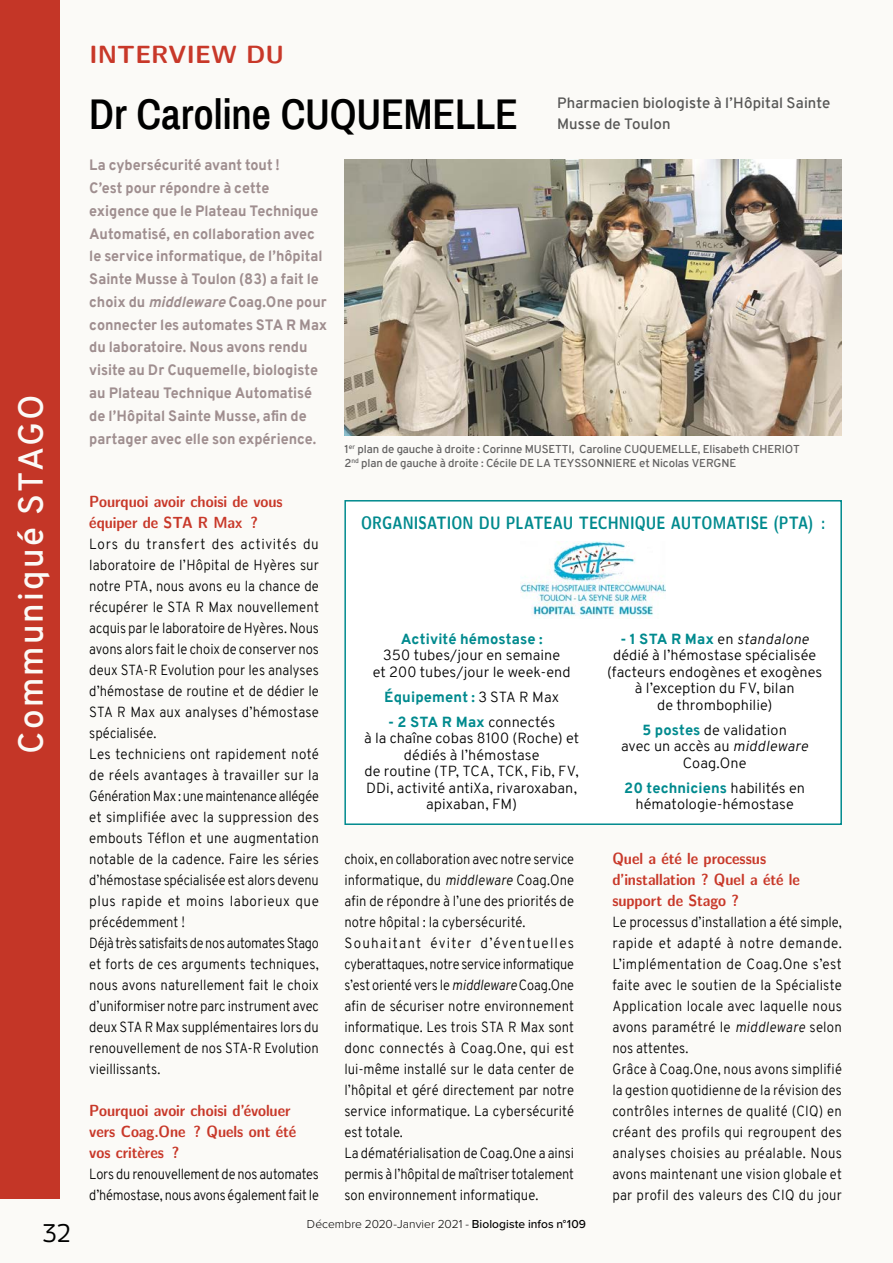
<style>
.page{position:relative;width:893px;height:1263px;background:#fbfaf7}
.page>*{position:absolute;margin:0;border:0;box-sizing:border-box;transform-origin:0 0}
.t1{font:600 42px "Archivo Narrow";letter-spacing:-.005em;color:#000}
.t2{font:34.5px "Overpass";letter-spacing:.065em;color:#fff}
.t3{font:500 25.5px "Enzo OT";color:#000}
.t4{font:700 24.9px "LM Sans 10";letter-spacing:.005em;color:#c83829}
.t5{font:700 18px "LM Sans 10";letter-spacing:.01em;color:#008a8e;scale:.77 1}
.t6{font:700 16.2px/21px "LM Sans 10";letter-spacing:-.005em;color:#c83829;scale:.9 1}
.t7{font:700 15px/22.8px "Overpass";color:#9f8e8f;scale:.95 1}
.t8{font:15px/21px "Overpass";letter-spacing:.01em;color:#575756}
.t9{font:300 14.7px/21px "Overpass";letter-spacing:.005em;color:#000;scale:.93 1}
.t10{font:300 14.7px/21px "Overpass";letter-spacing:.005em;color:#000;scale:.89 1}
.t11{font:300 14.7px/21px "Overpass";letter-spacing:.005em;color:#000;scale:.9 1}
.t12{font:300 14.7px/16.5px "Overpass";letter-spacing:.005em;color:#000;text-align:center}
.t13{font:300 14.7px/21px "Overpass";letter-spacing:-.015em;color:#000;scale:.88 1}
.t14{font:700 14.7px "Overpass";letter-spacing:.01em;color:#008a8e}
.t15{font:300 12px "Proxima Nova";letter-spacing:.005em;color:#000}
.t16{font:11.4px/14.2px "Overpass";letter-spacing:-.01em;color:#646363}
.s1{font-style:italic}
.s2{font-weight:300;color:#000}
.s3{font-weight:700;color:#008a8e}
.s4{font-weight:500}
</style>
<div class="page">
<img style="left:344px;top:159px;width:498px;height:276px">
<div style="left:345px;top:501px;width:496px;height:323px;background:#fff"></div>
<img style="left:521px;top:541px;width:145px;height:78px">
<div style="left:344px;top:500px;width:498px;height:325px;border:2px solid #008a8e"></div>
<div style="left:0;top:0;width:60px;height:1199px;background:#c83829"></div>
<h2 class="t2" style="left:9px;top:754px;width:361px;rotate:-90deg">Communiqué STAGO</h2>
<h3 class="t4" style="left:89px;top:34px;width:196px">INTERVIEW DU</h3>
<h1 class="t1" style="left:89px;top:88px;width:430px">Dr Caroline CUQUEMELLE</h1>
<p class="t7" style="left:89px;top:154px;width:252px">La cybersécurité avant tout !<br>C’est pour répondre à cette exigence que le Plateau Technique Automatisé, en collaboration avec le service informatique, de l’hôpital Sainte Musse à Toulon (83) a fait le choix du <span class="s1">middleware</span> Coag.One pour connecter les automates STA R Max du laboratoire. Nous avons rendu visite au Dr Cuquemelle, biologiste au Plateau Technique Automatisé de l’Hôpital Sainte Musse, afin de partager avec elle son expérience.</p>
<p class="t8" style="left:557px;top:92px;width:275px">Pharmacien biologiste à l’Hôpital Sainte<br>Musse de Toulon</p>
<p class="t16" style="left:344px;top:442px;width:457px">1<sup>er</sup> plan de gauche à droite : Corinne MUSETTI, Caroline CUQUEMELLE, Elisabeth CHERIOT<br>2<sup>nd</sup> plan de gauche à droite : Cécile DE LA TEYSSONNIERE et Nicolas VERGNE</p>
<p class="t6" style="left:89px;top:489px;width:216px">Pourquoi avoir choisi de vous équiper de STA R Max ?</p>
<p class="t9" style="left:89px;top:533px;width:248px">Lors du transfert des activités du laboratoire de l’Hôpital de Hyères sur notre PTA, nous avons eu la chance de récupérer le STA R Max nouvellement acquis par le laboratoire de Hyères. Nous avons alors fait le choix de conserver nos deux STA-R Evolution pour les analyses d’hémostase de routine et de dédier le STA R Max aux analyses d’hémostase spécialisée.<br>Les techniciens ont rapidement noté de réels avantages à travailler sur la Génération Max : une maintenance allégée et simplifiée avec la suppression des embouts Téflon et une augmentation notable de la cadence. Faire les séries d’hémostase spécialisée est alors devenu plus rapide et moins laborieux que précédemment !<br>Déjà très satisfaits de nos automates Stago et forts de ces arguments techniques, nous avons naturellement fait le choix d’uniformiser notre parc instrument avec deux STA R Max supplémentaires lors du renouvellement de nos STA-R Evolution vieillissants.</p>
<p class="t6" style="left:89px;top:1098px;width:231px">Pourquoi avoir choisi d’évoluer vers Coag.One ? Quels ont été vos critères ?</p>
<p class="t13" style="left:89px;top:1163px;width:262px">Lors du renouvellement de nos automates d’hémostase, nous avons également fait le</p>
<p class="t5" style="left:361px;top:508px;width:604px">ORGANISATION DU PLATEAU TECHNIQUE AUTOMATISE (PTA) :</p>
<p class="t14" style="left:401px;top:629px;width:143px">Activité hémostase :</p>
<p class="t12" style="left:373px;top:647px;width:199px">350 tubes/jour en semaine<br>et 200 tubes/jour le week-end</p>
<p class="t14" style="left:384px;top:687px;width:176px">Équipement : <span class="s2">3 STA R Max</span></p>
<p class="t12" style="left:364px;top:713px;width:217px"><span class="s3">- 2 STA R Max</span> connectés<br>à la chaîne cobas 8100 (Roche) et dédiés à l’hémostase<br>de routine (TP, TCA, TCK, Fib, FV,<br>DDi, activité antiXa, rivaroxaban, apixaban, FM)</p>
<p class="t10" style="left:344px;top:848px;width:260px">choix, en collaboration avec notre service informatique, du <span class="s1">middleware</span> Coag.One afin de répondre à l’une des priorités de notre hôpital : la cybersécurité.<br>Souhaitant éviter d’éventuelles cyberattaques, notre service informatique s’est orienté vers le <span class="s1">middleware</span> Coag.One afin de sécuriser notre environnement informatique. Les trois STA R Max sont donc connectés à Coag.One, qui est lui-même installé sur le data center de l’hôpital et géré directement par notre service informatique. La cybersécurité est totale.<br>La dématérialisation de Coag.One a ainsi permis à l’hôpital de maîtriser totalement son environnement informatique.</p>
<p class="t12" style="left:607px;top:630px;width:217px"><span class="s3">- 1 STA R Max</span> en <span class="s1">standalone </span>dédié à l’hémostase spécialisée (facteurs endogènes et exogènes à l’exception du FV, bilan<br>de thrombophilie)</p>
<p class="t12" style="left:621px;top:721px;width:189px"><span class="s3">5 postes</span> de validation<br>avec un accès au <span class="s1">middleware<br></span>Coag.One</p>
<p class="t12" style="left:624px;top:779px;width:182px"><span class="s3">20 techniciens</span> habilités en hématologie-hémostase</p>
<p class="t6" style="left:612px;top:846px;width:210px">Quel a été le processus d’installation ? Quel a été le support de Stago ?</p>
<p class="t11" style="left:612px;top:911px;width:257px">Le processus d’installation a été simple, rapide et adapté à notre demande.<br>L’implémentation de Coag.One s’est faite avec le soutien de la Spécialiste Application locale avec laquelle nous avons paramétré le <span class="s1">middleware</span> selon nos attentes.<br>Grâce à Coag.One, nous avons simplifié la gestion quotidienne de la révision des contrôles internes de qualité (CIQ) en créant des profils qui regroupent des analyses choisies au préalable. Nous avons maintenant une vision globale et par profil des valeurs des CIQ du jour</p>
<h3 class="t3" style="left:43px;top:1218px;width:30px">32</h3>
<p class="t15" style="left:307px;top:1215px;width:281px">Décembre 2020-Janvier 2021 - <span class="s4">Biologiste infos n°109</span></p>
</div>
